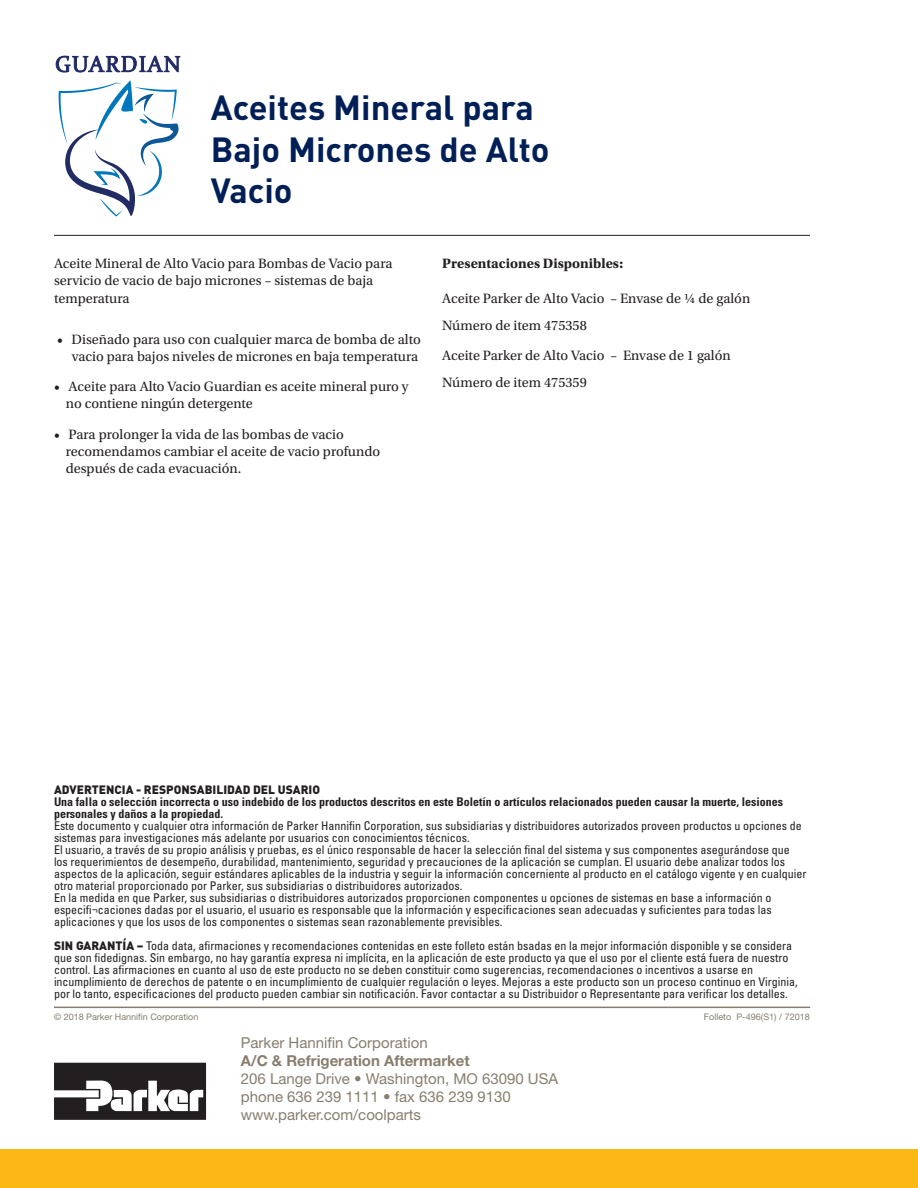
<style>
.page{position:relative;width:918px;height:1188px;background:#fff}
.page>*{position:absolute;margin:0;border:0;box-sizing:border-box;transform-origin:0 0}
.t1{font:700 34.5px/41.4px "DINOT";color:#001f56}
.t2{font:15px/18px "Helvetica Neue LT Std";color:#887d6e}
.t3{font:700 15px "Helvetica Neue LT Std";color:#887d6e}
.t4{font:14.25px/17.1px "Utopia Std";color:#231f20}
.t5{font:700 14.25px "Utopia Std";color:#231f20}
.t6{font:condensed 12px/12px "Univers LT Std";color:#231f20}
.t7{font:700 condensed 12px/12px "Univers LT Std";color:#231f20}
.t8{font:900 12px "DINOT";color:#231f20}
.t9{font:9.15px "Helvetica Neue LT Std";color:#887d6e}
.t10{font:9px "Helvetica Neue LT Std";color:#887d6e}
.s1{font-family:"DINOT";font-weight:900;font-stretch:normal}
</style>
<div class="page">
<div style="left:0;top:1150px;width:918px;height:38px;background:#fcb814"></div>
<hr style="left:54px;top:1007px;width:756px;height:1px;background:#887d6e">
<svg style="left:54px;top:1063px;width:152px;height:57px"></svg>
<hr style="left:54px;top:235px;width:756px;height:1px;background:#231f20">
<svg style="left:59px;top:80px;width:120px;height:137px"></svg>
<svg style="left:56px;top:56px;width:124px;height:16px"></svg>
<h1 class="t1" style="left:211px;top:86px;width:340px">Aceites Mineral para<br>Bajo Micrones de Alto<br>Vacio</h1>
<p class="t4" style="left:54px;top:255px;width:340px">Aceite Mineral de Alto Vacio para Bombas de Vacio para servicio de vacio de bajo micrones – sistemas de baja temperatura</p>
<p class="t4" style="left:57px;top:331px;width:365px;text-align:right">• Diseñado para uso con cualquier marca de bomba de alto vacio para bajos niveles de micrones en baja temperatura</p>
<p class="t4" style="left:66px;top:378px;width:344px;text-indent:-12px">• Aceite para Alto Vacio Guardian es aceite mineral puro y no contiene ningún detergente</p>
<p class="t4" style="left:66px;top:426px;width:316px;text-indent:-12px">• Para prolonger la vida de las bombas de vacio recomendamos cambiar el aceite de vacio profundo después de cada evacuación.</p>
<p class="t5" style="left:442px;top:255px;width:183px">Presentaciones Disponibles:</p>
<p class="t4" style="left:442px;top:285px;width:310px;line-height:27px">Aceite Parker de Alto Vacio – Envase de ¼ de galón<br>Número de item 475358</p>
<p class="t4" style="left:442px;top:343px;width:290px;line-height:27px">Aceite Parker de Alto Vacio – Envase de 1 galón<br>Número de item 475359</p>
<p class="t8" style="left:54px;top:781px;width:268px">ADVERTENCIA - RESPONSABILIDAD DEL USARIO</p>
<p class="t7" style="left:54px;top:796px;width:731px">Una falla o selección incorrecta o uso indebido de los productos descritos en este Boletín o artículos relacionados pueden causar la muerte, lesiones personales y daños a la propiedad.</p>
<p class="t6" style="left:54px;top:819px;width:754px">Este documento y cualquier otra información de Parker Hannifin Corporation, sus subsidiarias y distribuidores autorizados proveen productos u opciones de sistemas para investigaciones más adelante por usuarios con conocimientos técnicos.<br>El usuario, a través de su propio análisis y pruebas, es el único responsable de hacer la selección final del sistema y sus componentes asegurándose que los requerimientos de desempeño, durabilidad, mantenimiento, seguridad y precauciones de la aplicación se cumplan. El usuario debe analizar todos los aspectos de la aplicación, seguir estándares aplicables de la industria y seguir la información concerniente al producto en el catálogo vigente y en cualquier otro material proporcionado por Parker, sus subsidiarias o distribuidores autorizados.<br>En la medida en que Parker, sus subsidiarias o distribuidores autorizados proporcionen componentes u opciones de sistemas en base a información o especifi¬caciones dadas por el usuario, el usuario es responsable que la información y especificaciones sean adecuadas y suficientes para todas las aplicaciones y que los usos de los componentes o sistemas sean razonablemente previsibles.</p>
<p class="t6" style="left:54px;top:939px;width:745px"><span class="s1">SIN GARANTÍA –</span> Toda data, afirmaciones y recomendaciones contenidas en este folleto están bsadas en la mejor información disponible y se considera que son fidedignas. Sin embargo, no hay garantía expresa ni implícita, en la aplicación de este producto ya que el uso por el cliente está fuera de nuestro control. Las afirmaciones en cuanto al uso de este producto no se deben constituir como sugerencias, recomendaciones o incentivos a usarse en incumplimiento de derechos de patente o en incumplimiento de cualquier regulación o leyes. Mejoras a este producto son un proceso continuo en Virginia, por lo tanto, especificaciones del producto pueden cambiar sin notificación. Favor contactar a su Distribuidor o Representante para verificar los detalles.</p>
<p class="t10" style="left:54px;top:1011px;width:146px">© 2018 Parker Hannifin Corporation</p>
<p class="t9" style="left:704px;top:1011px;width:108px">Folleto P-496(S1) / 72018</p>
<p class="t2" style="left:241px;top:1034px;width:188px">Parker Hannifin Corporation</p>
<p class="t3" style="left:241px;top:1052px;width:230px">A/C &amp; Refrigeration Aftermarket</p>
<p class="t2" style="left:241px;top:1070px;width:319px">206 Lange Drive • Washington, MO 63090 USA phone 636 239 1111 • fax 636 239 9130 www.parker.com/coolparts</p>
</div>
